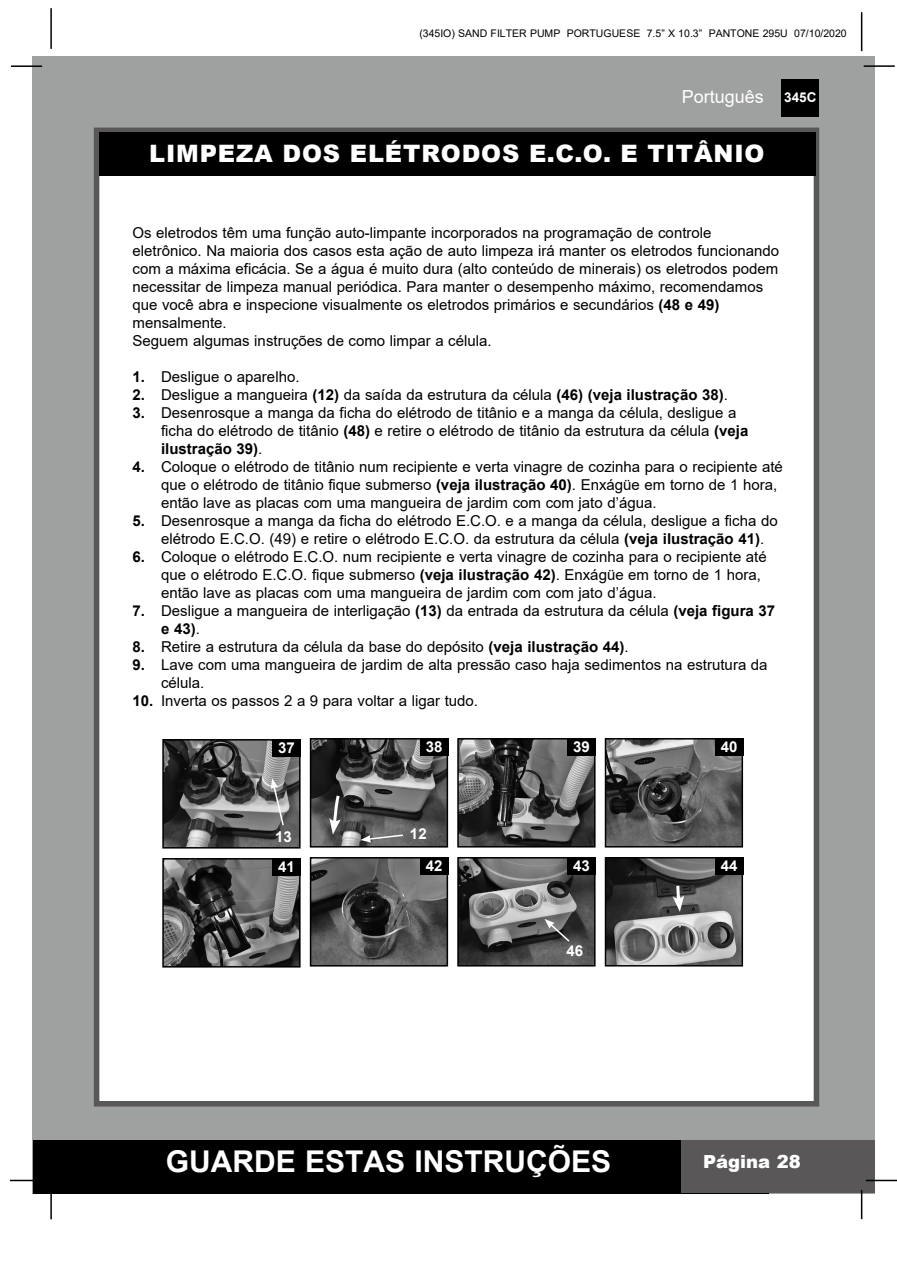
<style>
.page{position:relative;width:897px;height:1264px;background:#fff}
.page>*{position:absolute;margin:0;border:0;box-sizing:border-box;transform-origin:0 0}
.t1{font:700 30px "Arial";color:#fff}
.t2{font:900 24px "Arial";letter-spacing:.035em;color:#fff}
.t3{font:18px "Arial";color:#fff}
.t4{font:900 18px "Arial";color:#fff}
.t5{font:15px/18px "Arial";color:#000}
.t6{font:700 15px "Arial";color:#fff}
.t7{font:700 13.5px "Arial";color:#fff}
.t8{font:10.5px "Arial";color:#000}
.s1{font-weight:700}
</style>
<div class="page">
<div style="left:33px;top:56px;width:842px;height:1137px;background:#9fa0a0"></div>
<hr style="left:50px;top:8px;width:2px;height:41px;background:#000">
<hr style="left:860px;top:12px;width:2px;height:39px;background:#000">
<div style="left:781px;top:79px;width:38px;height:38px;background:#000"></div>
<div style="left:33px;top:1140px;width:735px;height:53px;background:#000"></div>
<div style="left:681px;top:1140px;width:194px;height:53px;background:#595757"></div>
<hr style="left:11px;top:65px;width:31px;height:2px;background:#000">
<hr style="left:863px;top:65px;width:31px;height:2px;background:#000">
<hr style="left:865px;top:1179px;width:31px;height:2px;background:#000">
<hr style="left:860px;top:1190px;width:2px;height:29px;background:#000">
<hr style="left:50px;top:1188px;width:2px;height:31px;background:#000">
<hr style="left:10px;top:1179px;width:31px;height:2px;background:#000">
<div style="left:94px;top:128px;width:725px;height:978px;background:#fff;border:6px solid #595757"></div>
<div style="left:99px;top:132px;width:716px;height:44px;background:#000"></div>
<img style="left:313px;top:741px;width:132px;height:103px">
<div style="left:310px;top:738px;width:138px;height:109px;border:2px solid #000"></div>
<div style="left:420px;top:738px;width:28px;height:18px;background:#000"></div>
<img style="left:165px;top:742px;width:132px;height:103px">
<div style="left:162px;top:739px;width:138px;height:109px;border:2px solid #000"></div>
<div style="left:272px;top:739px;width:28px;height:18px;background:#000"></div>
<img style="left:607px;top:741px;width:133px;height:103px">
<div style="left:604px;top:738px;width:139px;height:109px;border:2px solid #000"></div>
<div style="left:715px;top:738px;width:28px;height:18px;background:#000"></div>
<svg style="left:360px;top:833px;width:44px;height:9px"></svg>
<img style="left:460px;top:741px;width:132px;height:103px">
<div style="left:457px;top:738px;width:138px;height:109px;border:2px solid #000"></div>
<div style="left:567px;top:738px;width:28px;height:18px;background:#000"></div>
<img style="left:313px;top:860px;width:132px;height:103px">
<div style="left:310px;top:857px;width:138px;height:109px;border:2px solid #000"></div>
<div style="left:420px;top:857px;width:28px;height:18px;background:#000"></div>
<img style="left:460px;top:860px;width:132px;height:103px">
<div style="left:457px;top:857px;width:138px;height:109px;border:2px solid #000"></div>
<div style="left:567px;top:857px;width:28px;height:18px;background:#000"></div>
<img style="left:165px;top:861px;width:132px;height:103px">
<div style="left:162px;top:858px;width:138px;height:109px;border:2px solid #000"></div>
<div style="left:272px;top:858px;width:28px;height:18px;background:#000"></div>
<img style="left:607px;top:860px;width:133px;height:103px">
<div style="left:604px;top:857px;width:139px;height:109px;border:2px solid #000"></div>
<div style="left:715px;top:857px;width:28px;height:18px;background:#000"></div>
<svg style="left:672px;top:883px;width:12px;height:29px"></svg>
<svg style="left:329px;top:792px;width:12px;height:42px"></svg>
<svg style="left:544px;top:919px;width:27px;height:24px"></svg>
<svg style="left:271px;top:778px;width:14px;height:49px"></svg>
<p class="t8" style="left:419px;top:26px;width:429px">(345IO) SAND FILTER PUMP PORTUGUESE 7.5” X 10.3” PANTONE 295U 07/10/2020</p>
<p class="t3" style="left:681px;top:84px;width:84px">Português</p>
<h2 class="t2" style="left:149px;top:136px;width:617px">LIMPEZA DOS ELÉTRODOS E.C.O. E TITÂNIO</h2>
<p class="t7" style="left:784px;top:88px;width:34px">345C</p>
<p class="t5" style="left:132px;top:224px;width:648px">Os eletrodos têm uma função auto-limpante incorporados na programação de controle eletrônico. Na maioria dos casos esta ação de auto limpeza irá manter os eletrodos funcionando com a máxima eficácia. Se a água é muito dura (alto conteúdo de minerais) os eletrodos podem necessitar de limpeza manual periódica. Para manter o desempenho máximo, recomendamos que você abra e inspecione visualmente os eletrodos primários e secundários <span class="s1">(48 e 49) </span>mensalmente.<br>Seguem algumas instruções de como limpar a célula.</p>
<p class="t5" style="left:132px;top:368px;width:168px"><span class="s1">1.</span> Desligue o aparelho.</p>
<p class="t5" style="left:132px;top:386px;width:597px"><span class="s1">2.</span> Desligue a mangueira <span class="s1">(12)</span> da saída da estrutura da célula <span class="s1">(46) (veja ilustração 38)</span>.</p>
<p class="t5" style="left:161px;top:404px;width:589px;text-indent:-28px"><span class="s1">3.</span> Desenrosque a manga da ficha do elétrodo de titânio e a manga da célula, desligue a ficha do elétrodo de titânio <span class="s1">(48)</span> e retire o elétrodo de titânio da estrutura da célula <span class="s1">(veja ilustração 39)</span>.</p>
<p class="t5" style="left:161px;top:458px;width:623px;text-indent:-28px"><span class="s1">4.</span> Coloque o elétrodo de titânio num recipiente e verta vinagre de cozinha para o recipiente até que o elétrodo de titânio fique submerso <span class="s1">(veja ilustração 40)</span>. Enxágüe em torno de 1 hora, então lave as placas com uma mangueira de jardim com com jato d’água.</p>
<p class="t5" style="left:161px;top:512px;width:618px;text-indent:-28px"><span class="s1">5.</span> Desenrosque a manga da ficha do elétrodo E.C.O. e a manga da célula, desligue a ficha do elétrodo E.C.O. (49) e retire o elétrodo E.C.O. da estrutura da célula <span class="s1">(veja ilustração 41)</span>.</p>
<p class="t5" style="left:161px;top:548px;width:607px;text-indent:-28px"><span class="s1">6.</span> Coloque o elétrodo E.C.O. num recipiente e verta vinagre de cozinha para o recipiente até que o elétrodo E.C.O. fique submerso <span class="s1">(veja ilustração 42)</span>. Enxágüe em torno de 1 hora, então lave as placas com uma mangueira de jardim com com jato d’água.</p>
<p class="t5" style="left:161px;top:602px;width:615px;text-indent:-28px"><span class="s1">7.</span> Desligue a mangueira de interligação <span class="s1">(13)</span> da entrada da estrutura da célula <span class="s1">(veja figura 37 e 43)</span>.</p>
<p class="t5" style="left:132px;top:638px;width:497px"><span class="s1">8.</span> Retire a estrutura da célula da base do depósito <span class="s1">(veja ilustração 44)</span>.</p>
<p class="t5" style="left:161px;top:656px;width:608px;text-indent:-28px"><span class="s1">9.</span> Lave com uma mangueira de jardim de alta pressão caso haja sedimentos na estrutura da célula.</p>
<p class="t5" style="left:132px;top:692px;width:347px"><span class="s1">10.</span> Inverta os passos 2 a 9 para voltar a ligar tudo.</p>
<p class="t6" style="left:278px;top:737px;width:18px">37</p>
<p class="t6" style="left:425px;top:736px;width:18px">38</p>
<p class="t6" style="left:720px;top:736px;width:18px">40</p>
<p class="t6" style="left:573px;top:736px;width:18px">39</p>
<p class="t6" style="left:275px;top:826px;width:18px">13</p>
<p class="t6" style="left:410px;top:823px;width:18px">12</p>
<p class="t6" style="left:278px;top:856px;width:18px">41</p>
<p class="t6" style="left:425px;top:855px;width:18px">42</p>
<p class="t6" style="left:573px;top:855px;width:18px">43</p>
<p class="t6" style="left:720px;top:855px;width:18px">44</p>
<p class="t6" style="left:566px;top:940px;width:18px">46</p>
<h1 class="t1" style="left:166px;top:1140px;width:447px">GUARDE ESTAS INSTRUÇÕES</h1>
<p class="t4" style="left:703px;top:1148px;width:99px">Página 28</p>
</div>
